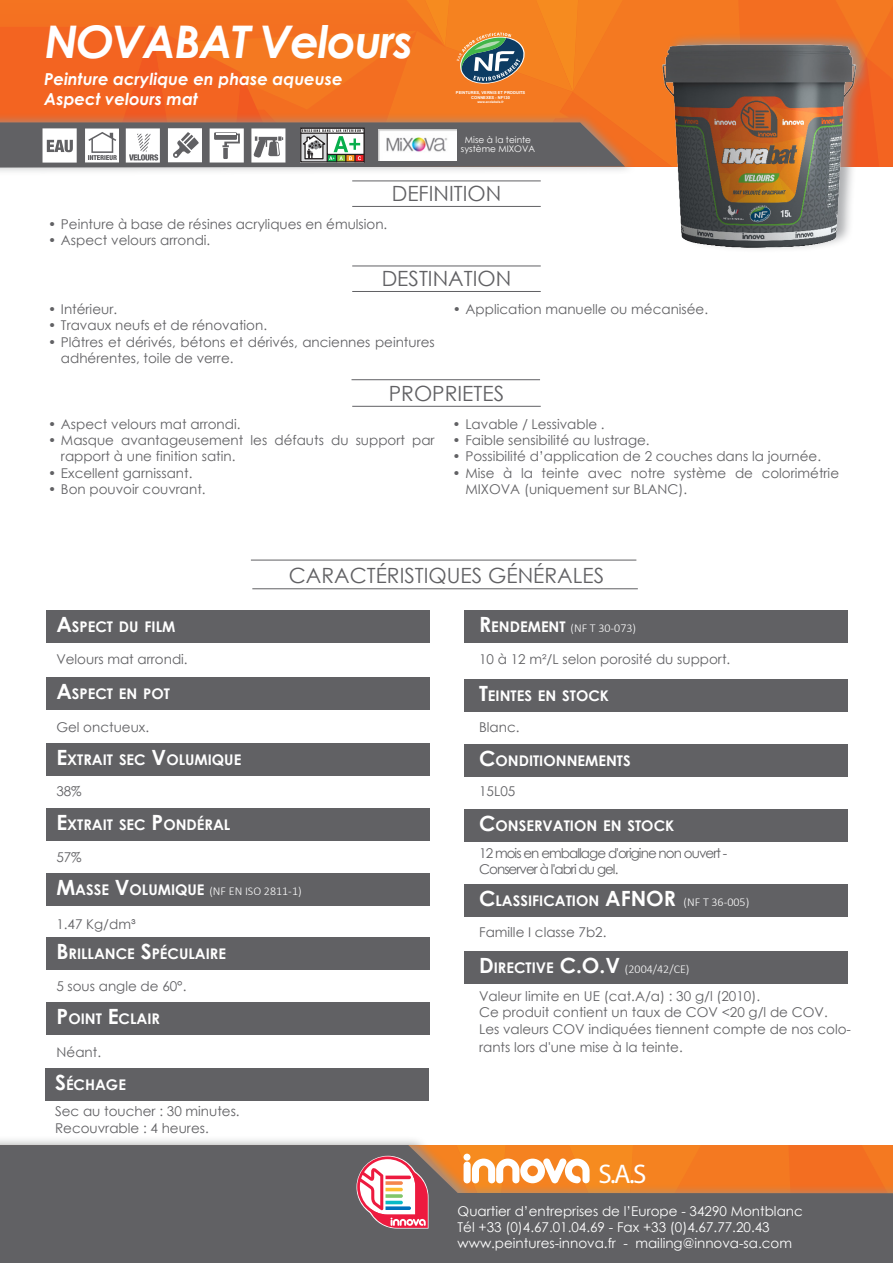
<style>
.page{position:relative;width:893px;height:1263px;background:#fff}
.page>*{position:absolute;margin:0;border:0;box-sizing:border-box;transform-origin:0 0}
.t1{font:italic 700 45px "Century Gothic";letter-spacing:-.03em;color:#fff}
.t2{font:27px "Myriad Pro";color:#fff}
.t3{font:21px "Century Gothic";color:#616164}
.t4{font:italic 700 16.5px "Century Gothic";color:#fff}
.t5{font:700 14.7px "Century Gothic";color:#fff}
.t6{font:13.5px/16.2px "Century Gothic";color:#616164}
.t7{font:13.5px "Century Gothic";color:#fff}
.t8{font:13.5px "Century Gothic";letter-spacing:-.07em;color:#616164}
.t9{font:300 12px "Calibri";color:#fff}
.t10{font:9px "Century Gothic";color:#fff}
.t11{font:700 4.05px/4.9px "Arial";color:#fff;text-align:center}
.t12{font:700 3.3px "Arial";color:#fff}
.s1{font-size:21px}
.s2{font-family:"Century Gothic";font-weight:700;font-size:21px}
.s3{font-family:"Century Gothic";font-weight:700;font-size:14.7px}
</style>
<div class="page">
<div style="left:0;top:1136px;width:893px;height:127px;background:#949695;opacity:.75"></div>
<svg style="left:0;top:1145px;width:893px;height:118px;background:#846b5d"></svg>
<div style="left:463px;top:1154px;width:7px;height:7px;background:#fff;border-radius:50%"></div>
<div style="left:0;top:113px;width:637px;height:63px;background:#939598;opacity:.75"></div>
<img style="left:677px;top:168px;width:176px;height:81px">
<div style="left:46px;top:610px;width:383px;height:33px;background:#616164"></div>
<div style="left:464px;top:610px;width:383px;height:33px;background:#616164"></div>
<div style="left:46px;top:677px;width:383px;height:33px;background:#616164"></div>
<div style="left:464px;top:679px;width:383px;height:32px;background:#616164"></div>
<div style="left:46px;top:743px;width:383px;height:32px;background:#616164"></div>
<div style="left:464px;top:744px;width:383px;height:32px;background:#616164"></div>
<div style="left:46px;top:808px;width:383px;height:33px;background:#616164"></div>
<div style="left:464px;top:809px;width:383px;height:33px;background:#616164"></div>
<div style="left:46px;top:873px;width:383px;height:33px;background:#616164"></div>
<div style="left:464px;top:884px;width:383px;height:33px;background:#616164"></div>
<div style="left:47px;top:1002px;width:383px;height:33px;background:#616164"></div>
<div style="left:45px;top:1068px;width:383px;height:33px;background:#616164"></div>
<div style="left:464px;top:951px;width:383px;height:32px;background:#616164"></div>
<div style="left:46px;top:937px;width:383px;height:33px;background:#616164"></div>
<hr style="left:352px;top:181px;width:189px;height:1px;background:#616164">
<hr style="left:352px;top:206px;width:189px;height:1px;background:#616164">
<hr style="left:352px;top:266px;width:189px;height:1px;background:#616164">
<hr style="left:352px;top:291px;width:189px;height:1px;background:#616164">
<hr style="left:351px;top:379px;width:189px;height:1px;background:#616164">
<hr style="left:251px;top:560px;width:385px;height:1px;background:#616164">
<hr style="left:352px;top:406px;width:189px;height:1px;background:#616164">
<hr style="left:252px;top:588px;width:386px;height:1px;background:#616164">
<svg style="left:0;top:0;width:893px;height:168px;background:#cc7640"></svg>
<h1 class="t1" style="left:44px;top:8px;width:370px">NOVABAT Velours</h1>
<p class="t4" style="left:44px;top:66px;width:300px">Peinture acrylique en phase aqueuse</p>
<p class="t4" style="left:44px;top:86px;width:155px">Aspect velours mat</p>
<p class="t11" style="left:456px;top:90px;width:71px">PEINTURES, VERNIS ET PRODUITS<br>CONNEXES - NF130</p>
<p class="t12" style="left:477px;top:100px;width:28px">www.ecolabels.fr</p>
<p class="t10" style="left:465px;top:133px;width:68px">Mise à la teinte</p>
<p class="t10" style="left:461px;top:142px;width:76px">système MIXOVA</p>
<p class="t3" style="left:392px;top:178px;width:111px">DEFINITION</p>
<p class="t6" style="left:48px;top:215px;width:341px">• Peinture à base de résines acryliques en émulsion.</p>
<p class="t6" style="left:48px;top:231px;width:164px">• Aspect velours arrondi.</p>
<p class="t3" style="left:382px;top:263px;width:131px">DESTINATION</p>
<p class="t6" style="left:48px;top:301px;width:70px">• Intérieur.</p>
<p class="t6" style="left:48px;top:317px;width:220px">• Travaux neufs et de rénovation.</p>
<p class="t6" style="left:61px;top:333px;width:375px;text-indent:-13px">• Plâtres et dérivés, bétons et dérivés, anciennes peintures adhérentes, toile de verre.</p>
<p class="t6" style="left:453px;top:301px;width:257px">• Application manuelle ou mécanisée.</p>
<p class="t3" style="left:389px;top:378px;width:117px">PROPRIETES</p>
<p class="t6" style="left:48px;top:416px;width:194px">• Aspect velours mat arrondi.</p>
<p class="t6" style="left:61px;top:432px;width:375px;text-indent:-13px">• Masque avantageusement les défauts du support par rapport à une finition satin.</p>
<p class="t6" style="left:48px;top:464px;width:146px">• Excellent garnissant.</p>
<p class="t6" style="left:48px;top:480px;width:159px">• Bon pouvoir couvrant.</p>
<p class="t6" style="left:453px;top:416px;width:154px">• Lavable / Lessivable .</p>
<p class="t6" style="left:453px;top:432px;width:199px">• Faible sensibilité au lustrage.</p>
<p class="t6" style="left:453px;top:448px;width:370px">• Possibilité d’application de 2 couches dans la journée.</p>
<p class="t6" style="left:465px;top:464px;width:375px;text-indent:-13px">• Mise à la teinte avec notre système de colorimétrie<br>MIXOVA (uniquement sur BLANC).</p>
<p class="t3" style="left:289px;top:561px;width:317px">CARACTÉRISTIQUES GÉNÉRALES</p>
<p class="t5" style="left:56px;top:616px;width:121px"><span class="s1">A</span>SPECT DU FILM</p>
<p class="t9" style="left:479px;top:621px;width:158px"><span class="s2">R</span><span class="s3">ENDEMENT</span> (NF T 30-073)</p>
<p class="t6" style="left:56px;top:651px;width:133px">Velours mat arrondi.</p>
<p class="t6" style="left:479px;top:651px;width:253px">10 à 12 m²/L selon porosité du support.</p>
<p class="t5" style="left:56px;top:683px;width:115px"><span class="s1">A</span>SPECT EN POT</p>
<p class="t5" style="left:479px;top:684px;width:131px"><span class="s1">T</span>EINTES EN STOCK</p>
<p class="t6" style="left:56px;top:719px;width:94px">Gel onctueux.</p>
<p class="t6" style="left:479px;top:719px;width:42px">Blanc.</p>
<p class="t5" style="left:56px;top:748px;width:186px"><span class="s1">E</span>XTRAIT SEC <span class="s1">V</span>OLUMIQUE</p>
<p class="t5" style="left:479px;top:749px;width:152px"><span class="s1">C</span>ONDITIONNEMENTS</p>
<p class="t6" style="left:56px;top:783px;width:27px">38%</p>
<p class="t6" style="left:479px;top:782px;width:38px">15L05</p>
<p class="t5" style="left:56px;top:813px;width:176px"><span class="s1">E</span>XTRAIT SEC <span class="s1">P</span>ONDÉRAL</p>
<p class="t5" style="left:479px;top:814px;width:197px"><span class="s1">C</span>ONSERVATION EN STOCK</p>
<p class="t6" style="left:56px;top:849px;width:27px">57%</p>
<p class="t8" style="left:479px;top:844px;width:250px">12 mois en emballage d'origine non ouvert -</p>
<p class="t8" style="left:479px;top:860px;width:141px">Conserver à l'abri du gel.</p>
<p class="t9" style="left:56px;top:883px;width:247px"><span class="s2">M</span><span class="s3">ASSE</span> <span class="s2">V</span><span class="s3">OLUMIQUE</span> (NF EN ISO 2811-1)</p>
<p class="t6" style="left:56px;top:915px;width:81px">1.47 Kg/dm³</p>
<p class="t5" style="left:56px;top:942px;width:171px"><span class="s1">B</span>RILLANCE <span class="s1">S</span>PÉCULAIRE</p>
<p class="t6" style="left:56px;top:978px;width:132px">5 sous angle de 60°.</p>
<p class="t5" style="left:57px;top:1008px;width:105px"><span class="s1">P</span>OINT <span class="s1">E</span>CLAIR</p>
<p class="t6" style="left:57px;top:1044px;width:46px">Néant.</p>
<p class="t5" style="left:55px;top:1073px;width:72px"><span class="s1">S</span>ÉCHAGE</p>
<p class="t6" style="left:55px;top:1103px;width:186px">Sec au toucher : 30 minutes.</p>
<p class="t6" style="left:55px;top:1119px;width:155px">Recouvrable : 4 heures.</p>
<p class="t5" style="left:479px;top:890px;width:141px"><span class="s1">C</span>LASSIFICATION <span class="s1">AFNOR</span></p>
<p class="t9" style="left:684px;top:895px;width:67px">(NF T 36-005)</p>
<p class="t6" style="left:479px;top:924px;width:129px">Famille I classe 7b2.</p>
<p class="t9" style="left:479px;top:961px;width:212px"><span class="s2">D</span> <span class="s3">IRECTIVE</span> <span class="s2">C.O.V</span> (2004/42/CE)</p>
<p class="t6" style="left:479px;top:988px;width:282px">Valeur limite en UE (cat.A/a) : 30 g/l (2010).</p>
<p class="t6" style="left:479px;top:1004px;width:350px">Ce produit contient un taux de COV &lt;20 g/l de COV.</p>
<p class="t6" style="left:479px;top:1019px;width:373px;line-height:18px">Les valeurs COV indiquées tiennent compte de nos colo&shy;rants lors d'une mise à la teinte.</p>
<p class="t2" style="left:598px;top:1157px;width:49px">S.A.S</p>
<p class="t7" style="left:458px;top:1201px;width:347px">Quartier d’entreprises de l’Europe - 34290 Montblanc</p>
<p class="t7" style="left:458px;top:1218px;width:314px">Tél +33 (0)4.67.01.04.69 - Fax +33 (0)4.67.77.20.43</p>
<p class="t7" style="left:458px;top:1234px;width:336px">www.peintures-innova.fr - mailing@innova-sa.com</p>
</div>
